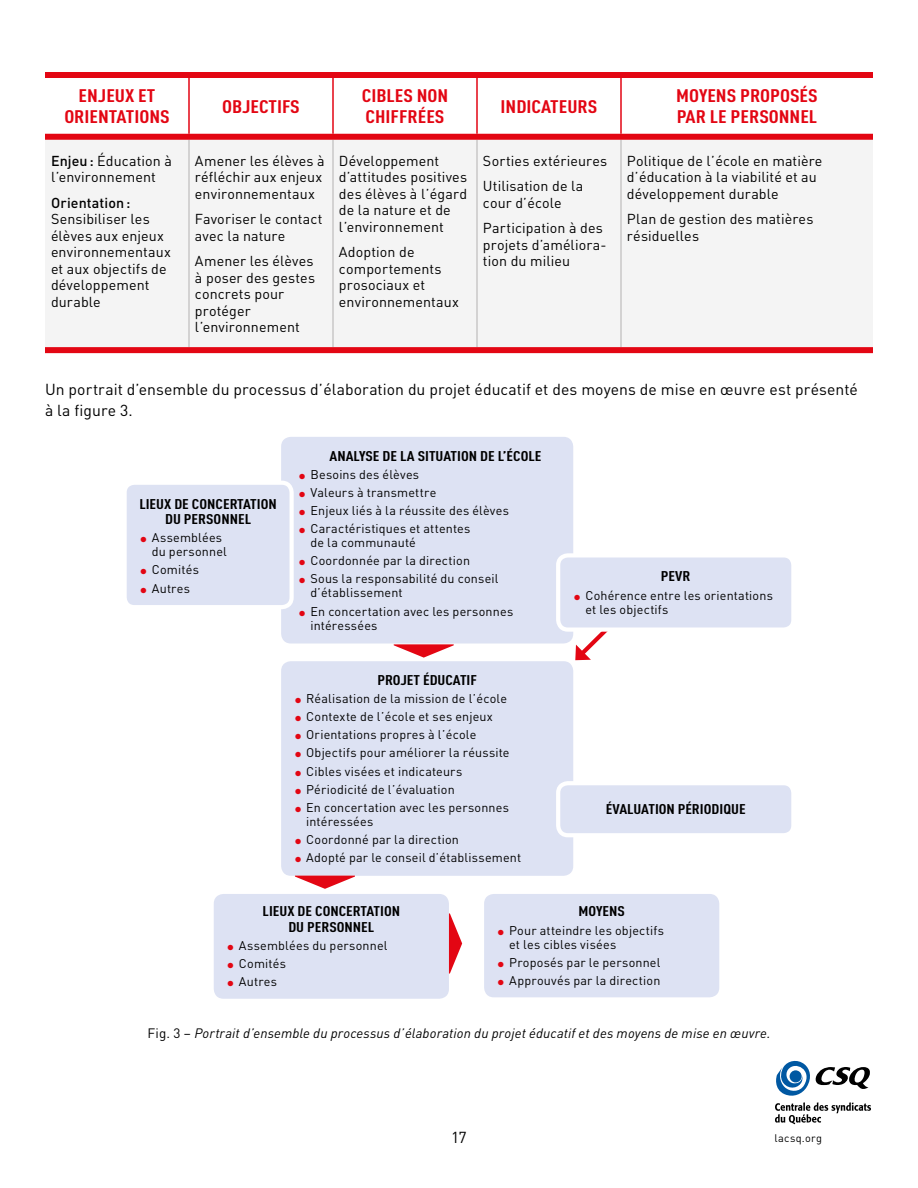
<style>
.page{position:relative;width:918px;height:1188px;background:#fff}
.page>*{position:absolute;margin:0;border:0;box-sizing:border-box;transform-origin:0 0}
.t1{font:700 condensed 18px/21px "DIN Offc";color:#e30613;scale:1.2 1}
.t2{font:15.75px/21px "DIN Offc";letter-spacing:.005em;color:#000}
.t3{font:14.25px/16.5px "DIN Offc";letter-spacing:.01em;color:#000}
.t4{font:500 14.25px "DIN Offc";letter-spacing:.01em;color:#000}
.t5{font:700 condensed 13.95px/15.3px "DIN Offc";color:#000;text-align:center;scale:1.2 1}
.t6{font:italic 13.5px "DIN Offc";letter-spacing:.01em;color:#000}
.t7{font:12.6px/14px "DIN Offc";letter-spacing:.015em;color:#000}
.t8{font:10.95px "DIN Offc";letter-spacing:.03em;color:#000}
.s1{font-weight:500}
.s2{font-size:16.5px;color:#e30613}
.s3{font-style:normal}
</style>
<div class="page">
<svg style="left:775px;top:1060px;width:96px;height:64px"></svg>
<svg style="left:45px;top:133px;width:828px;height:1px"></svg>
<div style="left:45px;top:140px;width:828px;height:207px;background:#f4f4f4"></div>
<hr style="left:188px;top:78px;width:2px;height:56px;background:#e30613">
<hr style="left:332px;top:78px;width:2px;height:56px;background:#e30613">
<hr style="left:476px;top:78px;width:2px;height:56px;background:#e30613">
<hr style="left:620px;top:78px;width:2px;height:56px;background:#e30613">
<hr style="left:189px;top:140px;width:1px;height:207px;background:#b3b2b2">
<hr style="left:333px;top:140px;width:1px;height:207px;background:#b3b2b2">
<hr style="left:477px;top:140px;width:1px;height:207px;background:#b3b2b2">
<hr style="left:621px;top:140px;width:1px;height:207px;background:#b3b2b2">
<div style="left:45px;top:347px;width:144px;height:6px;background:#e30613"></div>
<div style="left:189px;top:347px;width:144px;height:6px;background:#e30613"></div>
<div style="left:333px;top:347px;width:144px;height:6px;background:#e30613"></div>
<div style="left:477px;top:347px;width:144px;height:6px;background:#e30613"></div>
<div style="left:621px;top:347px;width:252px;height:6px;background:#e30613"></div>
<div style="left:45px;top:72px;width:144px;height:6px;background:#e30613"></div>
<div style="left:189px;top:72px;width:144px;height:6px;background:#e30613"></div>
<div style="left:333px;top:72px;width:144px;height:6px;background:#e30613"></div>
<div style="left:477px;top:72px;width:144px;height:6px;background:#e30613"></div>
<div style="left:621px;top:72px;width:252px;height:6px;background:#e30613"></div>
<div style="left:45px;top:134px;width:144px;height:6px;background:#e30613"></div>
<div style="left:189px;top:134px;width:144px;height:6px;background:#e30613"></div>
<div style="left:333px;top:134px;width:144px;height:6px;background:#e30613"></div>
<div style="left:477px;top:134px;width:144px;height:6px;background:#e30613"></div>
<div style="left:621px;top:134px;width:252px;height:6px;background:#e30613"></div>
<div style="left:281px;top:437px;width:292px;height:207px;background:#dde2f3;border-radius:10px"></div>
<div style="left:281px;top:661px;width:292px;height:215px;background:#dde2f3;border-radius:10px"></div>
<div style="left:484px;top:894px;width:235px;height:103px;background:#dde2f3;border-radius:10px"></div>
<div style="left:214px;top:894px;width:235px;height:105px;background:#dde2f3;border-radius:10px"></div>
<div style="left:125px;top:483px;width:167px;height:124px;background:#dde2f3;border-radius:10px"></div>
<div style="left:123px;top:481px;width:171px;height:128px;border:4px solid #fff;border-radius:10px"></div>
<div style="left:558px;top:783px;width:235px;height:52px;background:#dde2f3;border-radius:10px"></div>
<div style="left:556px;top:781px;width:239px;height:56px;border:4px solid #fff;border-radius:10px"></div>
<svg style="left:575px;top:632px;width:32px;height:29px"></svg>
<div style="left:558px;top:555px;width:235px;height:75px;background:#dde2f3;border-radius:10px"></div>
<div style="left:556px;top:553px;width:239px;height:79px;border:4px solid #fff;border-radius:10px"></div>
<svg style="left:394px;top:644px;width:60px;height:14px"></svg>
<svg style="left:449px;top:913px;width:13px;height:61px"></svg>
<svg style="left:295px;top:876px;width:60px;height:13px"></svg>
<h1 class="t1" style="left:64px;top:85px;width:89px;text-align:center">ENJEUX ET<br>ORIENTATIONS</h1>
<h1 class="t1" style="left:222px;top:95px;width:66px">OBJECTIFS</h1>
<h1 class="t1" style="left:362px;top:85px;width:74px">CIBLES NON<br>CHIFFRÉES</h1>
<h1 class="t1" style="left:501px;top:95px;width:82px">INDICATEURS</h1>
<p class="t3" style="left:51px;top:152px;width:122px"><span class="s1">Enjeu:</span> Éducation à l’environnement</p>
<p class="t4" style="left:51px;top:193px;width:81px">Orientation:</p>
<p class="t3" style="left:51px;top:210px;width:121px">Sensibiliser les élèves aux enjeux environnementaux et aux objectifs de développement durable</p>
<p class="t3" style="left:195px;top:152px;width:131px">Amener les élèves à réfléchir aux enjeux environnementaux</p>
<p class="t3" style="left:195px;top:210px;width:129px">Favoriser le contact avec la nature</p>
<p class="t3" style="left:195px;top:252px;width:122px">Amener les élèves à poser des gestes concrets pour protéger l’environnement</p>
<p class="t3" style="left:339px;top:152px;width:130px">Développement d’attitudes positives des élèves à l’égard de la nature et de l’environnement</p>
<p class="t3" style="left:339px;top:243px;width:121px">Adoption de comportements prosociaux et environnementaux</p>
<p class="t3" style="left:483px;top:147px;width:126px;line-height:25.5px">Sorties extérieures<br>Utilisation de la</p>
<p class="t3" style="left:483px;top:189px;width:121px;line-height:25.5px">cour d’école<br>Participation à des</p>
<p class="t3" style="left:483px;top:236px;width:125px">projets d’améliora&shy;tion du milieu</p>
<h1 class="t1" style="left:676px;top:85px;width:119px">MOYENS PROPOSÉS<br>PAR LE PERSONNEL</h1>
<p class="t3" style="left:627px;top:152px;width:197px">Politique de l’école en matière d’éducation à la viabilité et au développement durable</p>
<p class="t3" style="left:627px;top:210px;width:188px">Plan de gestion des matières résiduelles</p>
<p class="t2" style="left:45px;top:379px;width:814px">Un portrait d’ensemble du processus d’élaboration du projet éducatif et des moyens de mise en œuvre est présenté à la figure 3.</p>
<p class="t5" style="left:330px;top:448px;width:178px">ANALYSE DE LA SITUATION DE L’ÉCOLE</p>
<p class="t7" style="left:298px;top:467px;width:123px"><span class="s2">•</span> Besoins des élèves</p>
<p class="t7" style="left:298px;top:485px;width:140px"><span class="s2">•</span> Valeurs à transmettre</p>
<p class="t7" style="left:298px;top:503px;width:213px"><span class="s2">•</span> Enjeux liés à la réussite des élèves</p>
<p class="t7" style="left:310px;top:522px;width:162px;text-indent:-13px"><span class="s2">•</span> Caractéristiques et attentes de la communauté</p>
<p class="t7" style="left:298px;top:554px;width:174px"><span class="s2">•</span> Coordonnée par la direction</p>
<p class="t7" style="left:310px;top:572px;width:190px;text-indent:-13px"><span class="s2">•</span> Sous la responsabilité du conseil d’établissement</p>
<p class="t7" style="left:310px;top:604px;width:204px;text-indent:-13px"><span class="s2">•</span> En concertation avec les personnes intéressées</p>
<p class="t5" style="left:139px;top:496px;width:116px">LIEUX DE CONCERTATION<br>DU PERSONNEL</p>
<p class="t7" style="left:152px;top:531px;width:77px;text-indent:-13px"><span class="s2">•</span> Assemblées du personnel</p>
<p class="t7" style="left:139px;top:563px;width:61px"><span class="s2">•</span> Comités</p>
<p class="t7" style="left:139px;top:581px;width:52px"><span class="s2">•</span> Autres</p>
<p class="t5" style="left:661px;top:568px;width:26px">PEVR</p>
<p class="t7" style="left:585px;top:588px;width:189px;text-indent:-13px"><span class="s2">•</span> Cohérence entre les orientations et les objectifs</p>
<p class="t5" style="left:377px;top:672px;width:85px">PROJET ÉDUCATIF</p>
<p class="t7" style="left:294px;top:691px;width:215px"><span class="s2">•</span> Réalisation de la mission de l’école</p>
<p class="t7" style="left:294px;top:709px;width:201px"><span class="s2">•</span> Contexte de l’école et ses enjeux</p>
<p class="t7" style="left:294px;top:728px;width:184px"><span class="s2">•</span> Orientations propres à l’école</p>
<p class="t7" style="left:294px;top:746px;width:217px"><span class="s2">•</span> Objectifs pour améliorer la réussite</p>
<p class="t7" style="left:294px;top:764px;width:170px"><span class="s2">•</span> Cibles visées et indicateurs</p>
<p class="t7" style="left:294px;top:782px;width:163px"><span class="s2">•</span> Périodicité de l’évaluation</p>
<p class="t7" style="left:306px;top:800px;width:204px;text-indent:-13px"><span class="s2">•</span> En concertation avec les personnes intéressées</p>
<p class="t7" style="left:294px;top:832px;width:167px"><span class="s2">•</span> Coordonné par la direction</p>
<p class="t7" style="left:294px;top:850px;width:229px"><span class="s2">•</span> Adopté par le conseil d’établissement</p>
<p class="t5" style="left:606px;top:801px;width:118px">ÉVALUATION PÉRIODIQUE</p>
<p class="t5" style="left:263px;top:903px;width:116px">LIEUX DE CONCERTATION<br>DU PERSONNEL</p>
<p class="t7" style="left:226px;top:938px;width:163px"><span class="s2">•</span> Assemblées du personnel</p>
<p class="t7" style="left:226px;top:956px;width:61px"><span class="s2">•</span> Comités</p>
<p class="t7" style="left:226px;top:974px;width:52px"><span class="s2">•</span> Autres</p>
<p class="t5" style="left:578px;top:903px;width:40px">MOYENS</p>
<p class="t7" style="left:509px;top:923px;width:156px;text-indent:-13px"><span class="s2">•</span> Pour atteindre les objectifs et les cibles visées</p>
<p class="t7" style="left:497px;top:955px;width:165px"><span class="s2">•</span> Proposés par le personnel</p>
<p class="t7" style="left:497px;top:973px;width:165px"><span class="s2">•</span> Approuvés par la direction</p>
<p class="t6" style="left:147px;top:1025px;width:625px"><span class="s3">Fig. 3 –</span> Portrait d’ensemble du processus d’élaboration du projet éducatif et des moyens de mise en œuvre.</p>
<p class="t2" style="left:451px;top:1127px;width:17px">17</p>
<p class="t8" style="left:775px;top:1132px;width:49px">lacsq.org</p>
</div>
